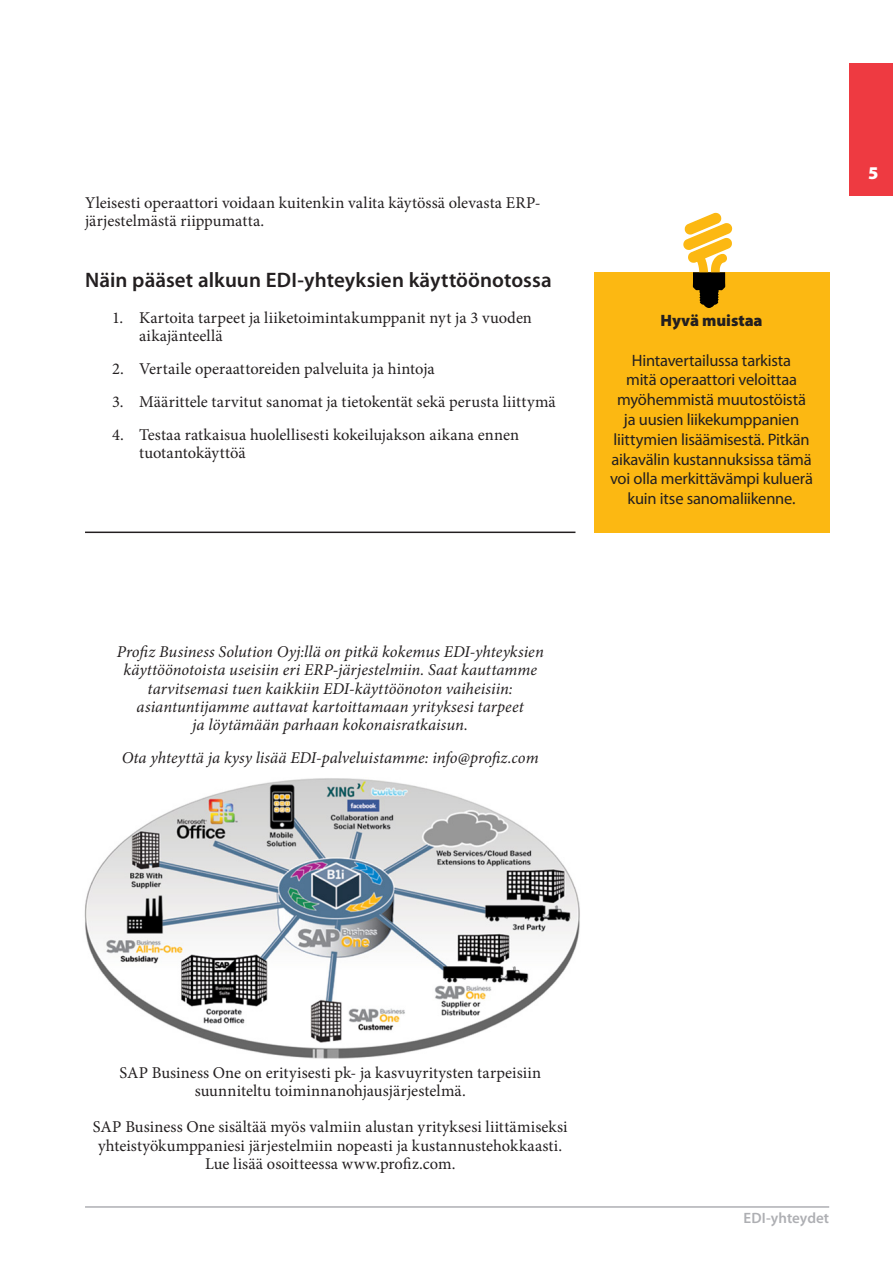
<style>
.page{position:relative;width:893px;height:1263px;background:#fff}
.page>*{position:absolute;margin:0;border:0;box-sizing:border-box;transform-origin:0 0}
.Heading_1{font:600 21px "Myriad Pro";letter-spacing:.005em;color:#231f20}
.List_Paragraph{font:16.5px/18.1px "Minion Pro";letter-spacing:.005em;color:#231f20}
.t1{font:italic 16.5px/18.1px "Minion Pro";color:#231f20;text-align:center}
.Tip_box{font:16.5px/19.8px "Myriad Pro";letter-spacing:-.015em;color:#231f20;text-align:center}
.Tip_box-2{font:900 16.5px "Myriad Pro";letter-spacing:-.005em;color:#231f20}
.t2{font:600 15px "Myriad Pro";letter-spacing:.005em;color:#aeafb3}
</style>
<div class="page">
<div style="left:850px;top:64px;width:43px;height:132px;background:#ee3a41"></div>
<hr style="left:85px;top:1206px;width:744px;height:2px;background:#aeafb3">
<img style="left:84px;top:778px;width:496px;height:281px">
<div style="left:594px;top:272px;width:235px;height:261px;background:#fcb812"></div>
<svg style="left:683px;top:213px;width:49px;height:95px"></svg>
<hr style="left:85px;top:531px;width:490px;height:2px;background:#231f20">
<p class="List_Paragraph" style="left:85px;top:194px;width:457px">Yleisesti operaattori voidaan kuitenkin valita käytössä olevasta ERP&shy;järjestelmästä riippumatta.</p>
<p class="Heading_1" style="left:85px;top:267px;width:468px">Näin pääset alkuun EDI-yhteyksien käyttöönotossa</p>
<p class="List_Paragraph" style="left:139px;top:308px;width:394px;text-indent:-27px">1. Kartoita tarpeet ja liiketoimintakumppanit nyt ja 3 vuoden aikajänteellä</p>
<p class="List_Paragraph" style="left:112px;top:360px;width:324px">2. Vertaile operaattoreiden palveluita ja hintoja</p>
<p class="List_Paragraph" style="left:112px;top:393px;width:445px">3. Määrittele tarvitut sanomat ja tietokentät sekä perusta liittymä</p>
<p class="List_Paragraph" style="left:139px;top:426px;width:381px;text-indent:-27px">4. Testaa ratkaisua huolellisesti kokeilujakson aikana ennen tuotantokäyttöä</p>
<p class="Tip_box-2" style="left:660px;top:309px;width:104px">Hyvä muistaa</p>
<p class="Tip_box" style="left:610px;top:350px;width:204px">Hintavertailussa tarkista<br>mitä operaattori veloittaa myöhemmistä muutostöistä ja uusien liikekumppanien liittymien lisäämisestä. Pitkän aikavälin kustannuksissa tämä voi olla merkittävämpi kuluerä kuin itse sanomaliikenne.</p>
<p class="t1" style="left:117px;top:643px;width:429px">Profiz Business Solution Oyj:llä on pitkä kokemus EDI-yhteyksien käyttöönotoista useisiin eri ERP-järjestelmiin. Saat kauttamme tarvitsemasi tuen kaikkiin EDI-käyttöönoton vaiheisiin: asiantuntijamme auttavat kartoittamaan yrityksesi tarpeet<br>ja löytämään parhaan kokonaisratkaisun.</p>
<p class="t1" style="left:122px;top:749px;width:418px">Ota yhteyttä ja kysy lisää EDI-palveluistamme: info@profiz.com</p>
<p class="List_Paragraph" style="left:119px;top:1064px;width:423px;text-align:center">SAP Business One on erityisesti pk- ja kasvuyritysten tarpeisiin suunniteltu toiminnanohjausjärjestelmä.</p>
<p class="List_Paragraph" style="left:93px;top:1118px;width:476px;text-align:center">SAP Business One sisältää myös valmiin alustan yrityksesi liittämiseksi yhteistyökumppaniesi järjestelmiin nopeasti ja kustannustehokkaasti.<br>Lue lisää osoitteessa www.profiz.com.</p>
<p class="t2" style="left:744px;top:1208px;width:87px">EDI-yhteydet</p>
</div>
